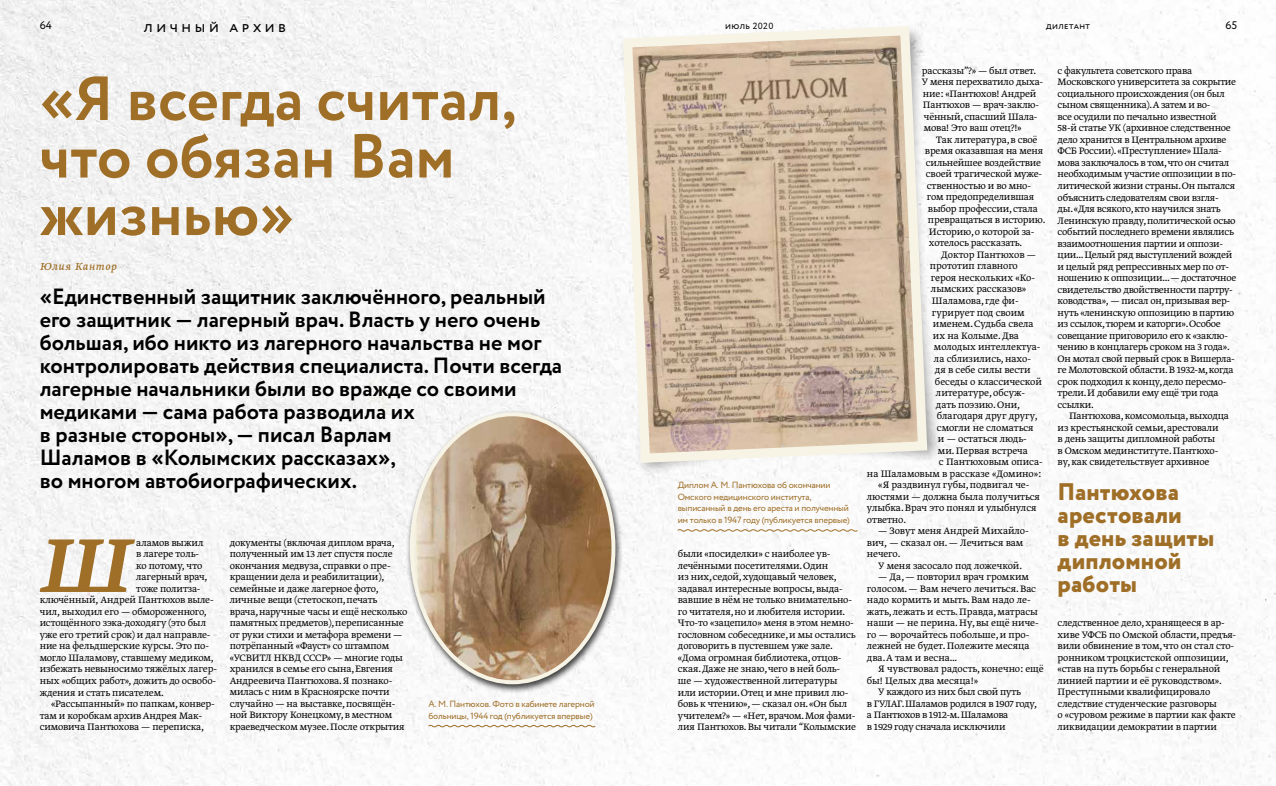
<style>
.page{position:relative;width:1276px;height:786px;background:#fff}
.page>*{position:absolute;margin:0;border:0;box-sizing:border-box;transform-origin:0 0}
.t1{font:italic 500 89.9px "Greta Text Pro";color:#9f6f27}
.t2{font:700 62px/57.5px "Circe";color:#9f6f27}
.t3{font:800 24px/23px "Circe";letter-spacing:.005em;color:#9f6f27}
.t4{font:700 22px/23px "Circe";color:#000}
.t5{font:15px "Circe";letter-spacing:.24em;color:#000}
.t6{font:italic 12px "Greta Text Pro";letter-spacing:.06em;color:#9f6f27}
.t7{font:300 11px/11.5px "Greta Text Pro";letter-spacing:-.01em;color:#000}
.t8{font:11px "Circe";color:#000}
.t9{font:9px/11.5px "Circe";letter-spacing:-.02em;color:#9f6f27}
.t10{font:9px "Circe";letter-spacing:.04em;color:#000}
</style>
<div class="page">
<img style="left:0;top:0;width:1276px;height:785px">
<svg style="left:428px;top:724px;width:168px;height:3px"></svg>
<svg style="left:677px;top:528px;width:181px;height:4px"></svg>
<div style="left:617px;top:23px;width:326px;height:454px;background:#f9f9f9"></div>
<svg style="left:618px;top:21px;width:314px;height:446px;background:#d0beaa"></svg>
<div style="left:405px;top:409px;width:218px;height:284px;background:#000;opacity:.75"></div>
<img style="left:412px;top:414px;width:201px;height:268px">
<p class="t8" style="left:40px;top:18px;width:14px">64</p>
<h3 class="t5" style="left:144px;top:17px;width:144px">личный архив</h3>
<p class="t10" style="left:725px;top:20px;width:50px">июль 2020</p>
<p class="t10" style="left:1046px;top:20px;width:45px">дилетант</p>
<p class="t8" style="left:1225px;top:18px;width:13px">65</p>
<h2 class="t2" style="left:40px;top:73px;width:479px">«Я всегда считал, что обязан Вам жизнью»</h2>
<p class="t6" style="left:40px;top:258px;width:79px">Юлия Кантор</p>
<p class="t4" style="left:40px;top:286px;width:524px">«Единственный защитник заключённого, реальный его защитник — лагерный врач. Власть у него очень большая, ибо никто из лагерного начальства не мог контролировать действия специалиста. Почти всегда лагерные начальники были во вражде со своими медиками — сама работа разводила их<br>в разные стороны», — писал Варлам<br>Шаламов в «Колымских рассказах»,<br>во многом автобиографических.</p>
<h1 class="t1" style="left:38px;top:507px;width:93px">Ш</h1>
<p class="t7" style="left:136px;top:537px;width:69px">аламов выжил</p>
<p class="t7" style="left:136px;top:548px;width:64px">в лагере толь-</p>
<p class="t7" style="left:136px;top:560px;width:68px">ко потому, что</p>
<p class="t7" style="left:136px;top:571px;width:73px">лагерный врач,</p>
<p class="t7" style="left:136px;top:583px;width:66px">тоже политза-</p>
<p class="t7" style="left:40px;top:594px;width:175px">ключённый, Андрей Пантюхов выле-</p>
<p class="t7" style="left:40px;top:606px;width:169px">чил, выходил его — обмороженного,</p>
<p class="t7" style="left:40px;top:617px;width:168px">истощённого зэка-доходягу (это был</p>
<p class="t7" style="left:40px;top:629px;width:172px">уже его третий срок) и дал направле-</p>
<p class="t7" style="left:40px;top:640px;width:171px">ние на фельдшерские курсы. Это по-</p>
<p class="t7" style="left:40px;top:652px;width:176px">могло Шаламову, ставшему медиком,</p>
<p class="t7" style="left:40px;top:663px;width:179px">избежать невыносимо тяжёлых лагер-</p>
<p class="t7" style="left:40px;top:675px;width:178px">ных «общих работ», дожить до освобо-</p>
<p class="t7" style="left:40px;top:686px;width:126px">ждения и стать писателем.</p>
<p class="t7" style="left:51px;top:698px;width:165px">«Рассыпанный» по папкам, конвер-</p>
<p class="t7" style="left:40px;top:709px;width:164px">там и коробкам архив Андрея Мак-</p>
<p class="t7" style="left:40px;top:721px;width:166px">симовича Пантюхова — переписка,</p>
<p class="t7" style="left:230px;top:537px;width:179px">документы (включая диплом врача, полученный им 13 лет спустя после окончания медвуза, справки о пре&shy;кращении дела и реабилитации), семейные и даже лагерное фото, личные вещи (стетоскоп, печать врача, наручные часы и ещё несколько памятных предметов), переписанные от руки стихи и метафора времени — потрёпанный «Фауст» со штампом «УСВИТЛ НКВД СССР» — многие годы хранился в семье его сына, Евгения Андреевича Пантюхова. Я познако&shy;милась с ним в Красноярске почти случайно — на выставке, посвящён&shy;ной Виктору Конецкому, в местном краеведческом музее. После открытия</p>
<p class="t9" style="left:428px;top:698px;width:168px">А. М. Пантюхов. Фото в кабинете лагерной больницы, 1944 год (публикуется впервые)</p>
<p class="t9" style="left:677px;top:479px;width:174px">Диплом А. М. Пантюхова об окончании Омского медицинского института, выписанный в день его ареста и полученный им только в 1947 году (публикуется впервые)</p>
<p class="t7" style="left:678px;top:548px;width:179px">были «посиделки» с наиболее ув&shy;лечёнными посетителями. Один<br>из них, седой, худощавый человек, задавал интересные вопросы, выда&shy;вавшие в нём не только внимательно&shy;го читателя, но и любителя истории.<br>Что-то «зацепило» меня в этом немно&shy;гословном собеседнике, и мы остались договорить в пустевшем уже зале. «Дома огромная библиотека, отцов&shy;ская. Даже не знаю, чего в ней боль&shy;ше — художественной литературы или истории. Отец и мне привил лю&shy;бовь к чтению», — сказал он. «Он был учителем?» — «Нет, врачом. Моя фами&shy;лия Пантюхов. Вы читали “Колымские</p>
<p class="t7" style="left:922px;top:65px;width:123px">рассказы”?» — был ответ.<br>У меня перехватило дыха&shy;ние: «Пантюхов! Андрей<br>Пантюхов — врач-заклю&shy;чённый, спасший Шала&shy;мова! Это ваш отец?!»</p>
<p class="t7" style="left:936px;top:134px;width:103px">Так литература, в своё</p>
<p class="t7" style="left:925px;top:146px;width:120px">время оказавшая на меня</p>
<p class="t7" style="left:926px;top:157px;width:117px">сильнейшее воздействие</p>
<p class="t7" style="left:926px;top:169px;width:118px">своей трагической муже-</p>
<p class="t7" style="left:927px;top:180px;width:106px">ственностью и во мно-</p>
<p class="t7" style="left:927px;top:192px;width:109px">гом предопределившая</p>
<p class="t7" style="left:928px;top:203px;width:111px">выбор профессии, стала</p>
<p class="t7" style="left:928px;top:215px;width:119px">превращаться в историю.</p>
<p class="t7" style="left:929px;top:226px;width:107px">Историю, о которой за-</p>
<p class="t7" style="left:929px;top:238px;width:95px">хотелось рассказать.</p>
<p class="t7" style="left:941px;top:249px;width:96px">Доктор Пантюхов —</p>
<p class="t7" style="left:930px;top:261px;width:89px">прототип главного</p>
<p class="t7" style="left:931px;top:272px;width:106px">героя нескольких «Ко-</p>
<p class="t7" style="left:931px;top:284px;width:97px">лымских рассказов»</p>
<p class="t7" style="left:932px;top:295px;width:88px">Шаламова, где фи-</p>
<p class="t7" style="left:932px;top:307px;width:94px">гурирует под своим</p>
<p class="t7" style="left:933px;top:318px;width:102px">именем. Судьба свела</p>
<p class="t7" style="left:933px;top:330px;width:88px">их на Колыме. Два</p>
<p class="t7" style="left:934px;top:341px;width:107px">молодых интеллектуа-</p>
<p class="t7" style="left:934px;top:353px;width:99px">ла сблизились, нахо-</p>
<p class="t7" style="left:935px;top:364px;width:97px">дя в себе силы вести</p>
<p class="t7" style="left:935px;top:376px;width:108px">беседы о классической</p>
<p class="t7" style="left:936px;top:387px;width:90px">литературе, обсуж-</p>
<p class="t7" style="left:936px;top:399px;width:86px">дать поэзию. Они,</p>
<p class="t7" style="left:937px;top:410px;width:102px">благодаря друг другу,</p>
<p class="t7" style="left:937px;top:422px;width:98px">смогли не сломаться</p>
<p class="t7" style="left:938px;top:433px;width:90px">и — остаться людь-</p>
<p class="t7" style="left:938px;top:445px;width:92px">ми. Первая встреча</p>
<p class="t7" style="left:939px;top:456px;width:105px">с Пантюховым описа-</p>
<p class="t7" style="left:867px;top:468px;width:176px">на Шаламовым в рассказе «Домино»:</p>
<p class="t7" style="left:878px;top:479px;width:153px">«Я раздвинул губы, подвигал че-</p>
<p class="t7" style="left:867px;top:491px;width:174px">люстями — должна была получиться</p>
<p class="t7" style="left:867px;top:502px;width:171px">улыбка. Врач это понял и улыбнулся</p>
<p class="t7" style="left:867px;top:514px;width:41px">ответно.</p>
<p class="t7" style="left:867px;top:525px;width:162px;text-indent:11px">— Зовут меня Андрей Михайло&shy;вич, — сказал он. — Лечиться вам нечего.</p>
<p class="t7" style="left:878px;top:559px;width:145px">У меня засосало под ложечкой.</p>
<p class="t7" style="left:867px;top:571px;width:173px;text-indent:11px">— Да, — повторил врач громким голосом. — Вам нечего лечиться. Вас надо кормить и мыть. Вам надо ле&shy;жать, лежать и есть. Правда, матрасы наши — не перина. Ну, вы ещё ниче&shy;го — ворочайтесь побольше, и про&shy;лежней не будет. Полежите месяца два. А там и весна…</p>
<p class="t7" style="left:878px;top:663px;width:167px">Я чувствовал радость, конечно: ещё</p>
<p class="t7" style="left:867px;top:674px;width:113px">бы! Целых два месяца!»</p>
<p class="t7" style="left:878px;top:686px;width:144px">У каждого из них был свой путь</p>
<p class="t7" style="left:867px;top:697px;width:172px">в ГУЛАГ. Шаламов родился в 1907 году,</p>
<p class="t7" style="left:867px;top:709px;width:143px">а Пантюхов в 1912-м. Шаламова</p>
<p class="t7" style="left:867px;top:720px;width:140px">в 1929 году сначала исключили</p>
<p class="t7" style="left:1057px;top:65px;width:180px">с факультета советского права Московского университета за сокрытие социального происхождения (он был сыном священника).А затем и во-<br>все осудили по печально известной 58-й статье УК (архивное следственное дело хранится в Центральном архиве ФСБ России). «Преступление» Шала&shy;мова заключалось в том, что он считал необходимым участие оппозиции в по&shy;литической жизни страны. Он пытался объяснить следователям свои взгля&shy;ды. «Для всякого, кто научился знать Ленинскую правду, политической осью событий последнего времени являлись взаимоотношения партии и оппози&shy;ции… Целый ряд выступлений вождей и целый ряд репрессивных мер по от&shy;ношению к оппозиции… — достаточное свидетельство двойственности партру&shy;ководства», — писал он, призывая вер&shy;нуть «ленинскую оппозицию в партию из ссылок, тюрем и каторги». Особое совещание приговорило его к «заклю&shy;чению в концлагерь сроком на 3 года».<br>Он мотал свой первый срок в Вишерла&shy;ге Молотовской области. В 1932-м, когда срок подходил к концу, дело пересмо&shy;трели. И добавили ему ещё три года ссылки.</p>
<p class="t7" style="left:1057px;top:410px;width:173px;text-indent:11px">Пантюхова, комсомольца, выходца из крестьянской семьи, арестовали<br>в день защиты дипломной работы<br>в Омском мединституте. Пантюхо&shy;ву, как свидетельствует архивное</p>
<h3 class="t3" style="left:1057px;top:481px;width:158px">Пантюхова арестовали<br>в день защиты дипломной работы</h3>
<p class="t7" style="left:1057px;top:617px;width:180px">следственное дело, хранящееся в ар&shy;хиве УФСБ по Омской области, предъя&shy;вили обвинение в том, что он стал сто&shy;ронником троцкистской оппозиции, «став на путь борьбы с генеральной линией партии и её руководством».<br>Преступными квалифицировало следствие студенческие разговоры<br>о «суровом режиме в партии как факте ликвидации демократии в партии</p>
</div>
